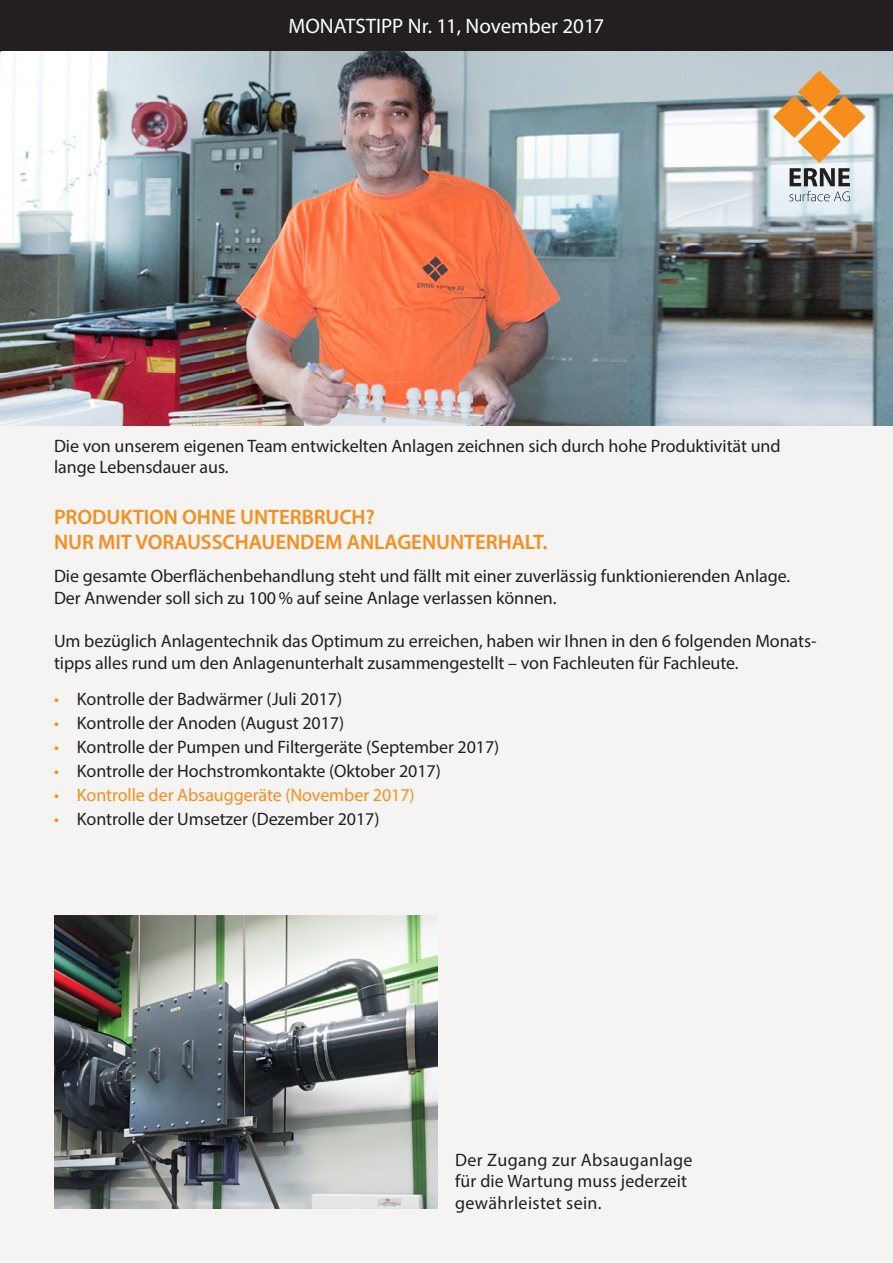
<style>
.page{position:relative;width:893px;height:1263px;background:#f5f4f3}
.page>*{position:absolute;margin:0;border:0;box-sizing:border-box;transform-origin:0 0}
.t1{font:600 21px/25.2px "Myriad Pro";letter-spacing:-.005em;color:#f68e1e}
.t2{font:21px "Myriad Pro";color:#fff}
.t3{font:18px/21.6px "Myriad Pro";letter-spacing:-.005em;color:#231f20}
.t4{font:18px/21.6px "Myriad Pro";letter-spacing:.02em;color:#231f20}
.t5{font:18px "Myriad Pro";letter-spacing:-.005em;color:#f68e1e}
.s1{color:#f68e1e}
</style>
<div class="page">
<div style="left:0;top:0;width:893px;height:51px;background:#231f20"></div>
<img style="left:54px;top:915px;width:383px;height:294px">
<img style="left:0;top:51px;width:893px;height:374px">
<svg style="left:773px;top:71px;width:93px;height:130px"></svg>
<p class="t2" style="left:289px;top:13px;width:317px">MONATSTIPP Nr. 11, November 2017</p>
<p class="t3" style="left:54px;top:434px;width:728px">Die von unserem eigenen Team entwickelten Anlagen zeichnen sich durch hohe Produktivität und lange Lebensdauer aus.</p>
<p class="t1" style="left:54px;top:503px;width:495px">PRODUKTION OHNE UNTERBRUCH?<br>NUR MIT VORAUSSCHAUENDEM ANLAGENUNTERHALT.</p>
<p class="t3" style="left:54px;top:565px;width:738px">Die gesamte Oberflächenbehandlung steht und fällt mit einer zuverlässig funktionierenden Anlage.<br>Der Anwender soll sich zu 100 % auf seine Anlage verlassen können.</p>
<p class="t3" style="left:54px;top:630px;width:764px">Um bezüglich Anlagentechnik das Optimum zu erreichen, haben wir Ihnen in den 6 folgenden Monats&shy;tipps alles rund um den Anlagenunterhalt zusammengestellt – von Fachleuten für Fachleute.</p>
<p class="t3" style="left:54px;top:688px;width:290px"><span class="s1">•</span> Kontrolle der Badwärmer (Juli 2017)</p>
<p class="t3" style="left:54px;top:712px;width:292px"><span class="s1">•</span> Kontrolle der Anoden (August 2017)</p>
<p class="t3" style="left:54px;top:736px;width:447px"><span class="s1">•</span> Kontrolle der Pumpen und Filtergeräte (September 2017)</p>
<p class="t3" style="left:54px;top:760px;width:388px"><span class="s1">•</span> Kontrolle der Hochstromkontakte (Oktober 2017)</p>
<p class="t5" style="left:54px;top:784px;width:362px">• Kontrolle der Absauggeräte (November 2017)</p>
<p class="t3" style="left:54px;top:808px;width:327px"><span class="s1">•</span> Kontrolle der Umsetzer (Dezember 2017)</p>
<p class="t4" style="left:455px;top:1149px;width:239px">Der Zugang zur Absauganlage für die Wartung muss jederzeit gewährleistet sein.</p>
</div>
